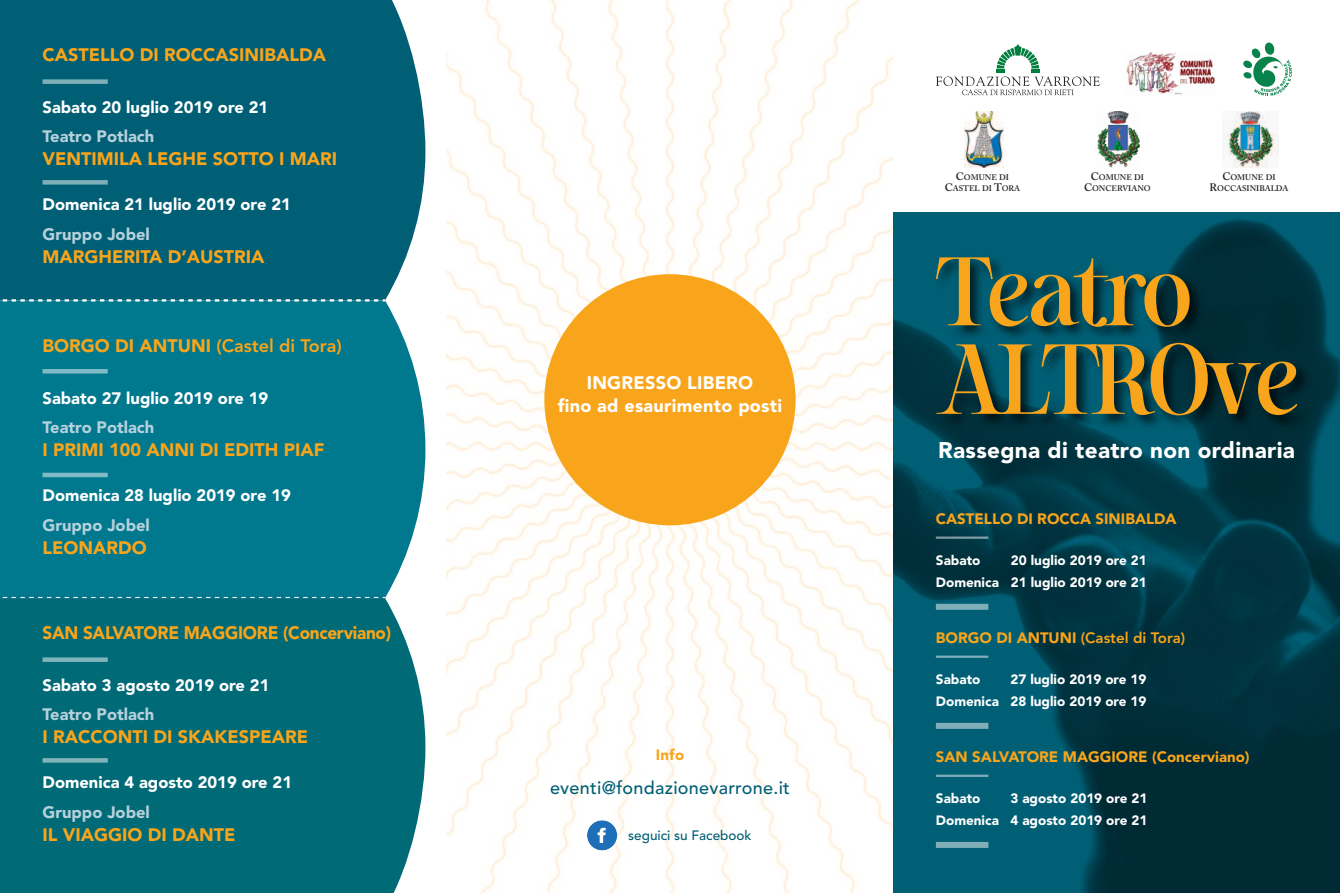
<style>
.page{position:relative;width:1340px;height:893px;background:#fff}
.page>*{position:absolute;margin:0;border:0;box-sizing:border-box;transform-origin:0 0}
.t1{font:900 22.5px "Avenir";letter-spacing:.015em;color:#fff}
.t2{font:900 18px "Avenir";color:#f9a51b}
.t3{font:900 18px/23.4px "Avenir";letter-spacing:.015em;color:#fff;text-align:center}
.t4{font:900 18px "Avenir";color:#f9a51b;scale:.95 1}
.t5{font:800 18px "Avenir";color:#f9a51b}
.t6{font:500 18px "Avenir";letter-spacing:.015em;color:#005f75}
.t7{font:900 16.5px "Avenir";color:#fff}
.t8{font:900 16.5px "Avenir";color:#b6d1dc}
.t9{font:900 15px "Avenir";color:#f9a51b}
.t10{font:800 15px "Avenir";color:#f9a51b}
.t11{font:900 13.5px/22.5px "Avenir";color:#fff;text-align:right}
.t12{font:500 13.5px "Avenir";color:#005f75}
.t13{font:600 8.1px/11.1px "Adobe Caslon Pro";color:#231f20;text-align:center}
.s1{font-weight:900}
.s2{font-size:10.8px}
</style>
<div class="page">
<img style="left:446px;top:0;width:447px;height:893px">
<div style="left:544px;top:274px;width:251px;height:251px;background:#f9a51b;border-radius:50%"></div>
<img style="left:893px;top:213px;width:446px;height:680px">
<svg style="left:936px;top:44px;width:163px;height:51px"></svg>
<svg style="left:1243px;top:43px;width:48px;height:53px"></svg>
<img style="left:1126px;top:52px;width:89px;height:43px">
<img style="left:964px;top:112px;width:39px;height:56px">
<img style="left:1097px;top:112px;width:42px;height:56px">
<img style="left:1222px;top:112px;width:56px;height:56px">
<img style="left:929px;top:231px;width:387px;height:224px">
<svg style="left:935px;top:257px;width:254px;height:70px"></svg>
<svg style="left:936px;top:343px;width:361px;height:72px"></svg>
<hr style="left:935px;top:536px;width:53px;height:3px;background:#fff;opacity:.5">
<div style="left:935px;top:604px;width:53px;height:6px;background:#7faeb9"></div>
<hr style="left:935px;top:656px;width:53px;height:2px;background:#fff;opacity:.5">
<div style="left:935px;top:723px;width:53px;height:6px;background:#7faeb9"></div>
<hr style="left:935px;top:775px;width:53px;height:2px;background:#74a7b3">
<div style="left:935px;top:842px;width:53px;height:6px;background:#7faeb9"></div>
<div style="left:0;top:0;width:425px;height:300px;background:#005f75"></div>
<div style="left:0;top:300px;width:425px;height:298px;background:#00788e"></div>
<svg style="left:0;top:299px;width:385px;height:3px"></svg>
<svg style="left:0;top:597px;width:385px;height:1px"></svg>
<div style="left:0;top:598px;width:425px;height:295px;background:#006a76"></div>
<div style="left:43px;top:79px;width:65px;height:5px;background:#7faeb9"></div>
<div style="left:43px;top:180px;width:65px;height:5px;background:#7faeb9"></div>
<div style="left:43px;top:369px;width:65px;height:5px;background:#7fbbc6"></div>
<hr style="left:43px;top:473px;width:65px;height:4px;background:#7fbbc6">
<div style="left:43px;top:657px;width:65px;height:5px;background:#7fb4ba"></div>
<div style="left:43px;top:758px;width:65px;height:5px;background:#7fb4ba"></div>
<div style="left:587px;top:820px;width:30px;height:30px;background:#1f6fb8;border-radius:50%"></div>
<svg style="left:597px;top:828px;width:8px;height:15px"></svg>
<h2 class="t2" style="left:43px;top:39px;width:285px">CASTELLO DI ROCCASINIBALDA</h2>
<p class="t7" style="left:43px;top:93px;width:227px">Sabato 20 luglio 2019 ore 21</p>
<p class="t8" style="left:43px;top:122px;width:113px">Teatro Potlach</p>
<h2 class="t2" style="left:43px;top:143px;width:296px">VENTIMILA LEGHE SOTTO I MARI</h2>
<p class="t7" style="left:43px;top:190px;width:250px">Domenica 21 luglio 2019 ore 21</p>
<p class="t8" style="left:43px;top:220px;width:109px">Gruppo Jobel</p>
<h2 class="t2" style="left:43px;top:241px;width:223px">MARGHERITA D’AUSTRIA</h2>
<h2 class="t5" style="left:43px;top:331px;width:301px"><span class="s1">BORGO DI ANTUNI</span> (Castel di Tora)</h2>
<p class="t7" style="left:43px;top:384px;width:227px">Sabato 27 luglio 2019 ore 19</p>
<p class="t8" style="left:43px;top:413px;width:113px">Teatro Potlach</p>
<h2 class="t2" style="left:43px;top:434px;width:283px">I PRIMI 100 ANNI DI EDITH PIAF</h2>
<p class="t7" style="left:43px;top:481px;width:250px">Domenica 28 luglio 2019 ore 19</p>
<p class="t8" style="left:43px;top:511px;width:109px">Gruppo Jobel</p>
<h2 class="t2" style="left:43px;top:532px;width:106px">LEONARDO</h2>
<h2 class="t4" style="left:43px;top:617px;width:368px">SAN SALVATORE MAGGIORE (Concerviano)</h2>
<p class="t7" style="left:43px;top:671px;width:228px">Sabato 3 agosto 2019 ore 21</p>
<p class="t8" style="left:43px;top:700px;width:113px">Teatro Potlach</p>
<h2 class="t2" style="left:43px;top:721px;width:267px">I RACCONTI DI SKAKESPEARE</h2>
<p class="t7" style="left:43px;top:768px;width:251px">Domenica 4 agosto 2019 ore 21</p>
<p class="t8" style="left:43px;top:798px;width:109px">Gruppo Jobel</p>
<h2 class="t2" style="left:43px;top:819px;width:194px">IL VIAGGIO DI DANTE</h2>
<h2 class="t3" style="left:558px;top:370px;width:226px">INGRESSO LIBERO<br>fino ad esaurimento posti</h2>
<p class="t9" style="left:655px;top:742px;width:30px">Info</p>
<h2 class="t6" style="left:550px;top:772px;width:241px">eventi@fondazionevarrone.it</h2>
<p class="t12" style="left:628px;top:823px;width:125px">seguici su Facebook</p>
<p class="t13" style="left:944px;top:172px;width:77px"><span class="s2">C</span>OMUNE DI<br><span class="s2">C</span>ASTEL DI <span class="s2">T</span>ORA</p>
<p class="t13" style="left:1084px;top:172px;width:68px"><span class="s2">C</span>OMUNE DI<br><span class="s2">C</span>ONCERVIANO</p>
<p class="t13" style="left:1209px;top:172px;width:80px"><span class="s2">C</span>OMUNE DI<br><span class="s2">R</span>OCCASINIBALDA</p>
<h1 class="t1" style="left:938px;top:431px;width:358px">Rassegna di teatro non ordinaria</h1>
<p class="t9" style="left:935px;top:506px;width:242px">CASTELLO DI ROCCA SINIBALDA</p>
<p class="t11" style="left:935px;top:548px;width:46px">Sabato</p>
<p class="t11" style="left:935px;top:548px;width:212px">20 luglio 2019 ore 21<br>Domenica 21 luglio 2019 ore 21</p>
<p class="t10" style="left:935px;top:626px;width:251px"><span class="s1">BORGO DI ANTUNI</span> (Castel di Tora)</p>
<p class="t11" style="left:935px;top:667px;width:46px">Sabato</p>
<p class="t11" style="left:935px;top:667px;width:212px">27 luglio 2019 ore 19<br>Domenica 28 luglio 2019 ore 19</p>
<p class="t9" style="left:935px;top:744px;width:315px">SAN SALVATORE MAGGIORE (Concerviano)</p>
<p class="t11" style="left:935px;top:786px;width:46px">Sabato</p>
<p class="t11" style="left:935px;top:786px;width:213px">3 agosto 2019 ore 21<br>Domenica 4 agosto 2019 ore 21</p>
</div>
